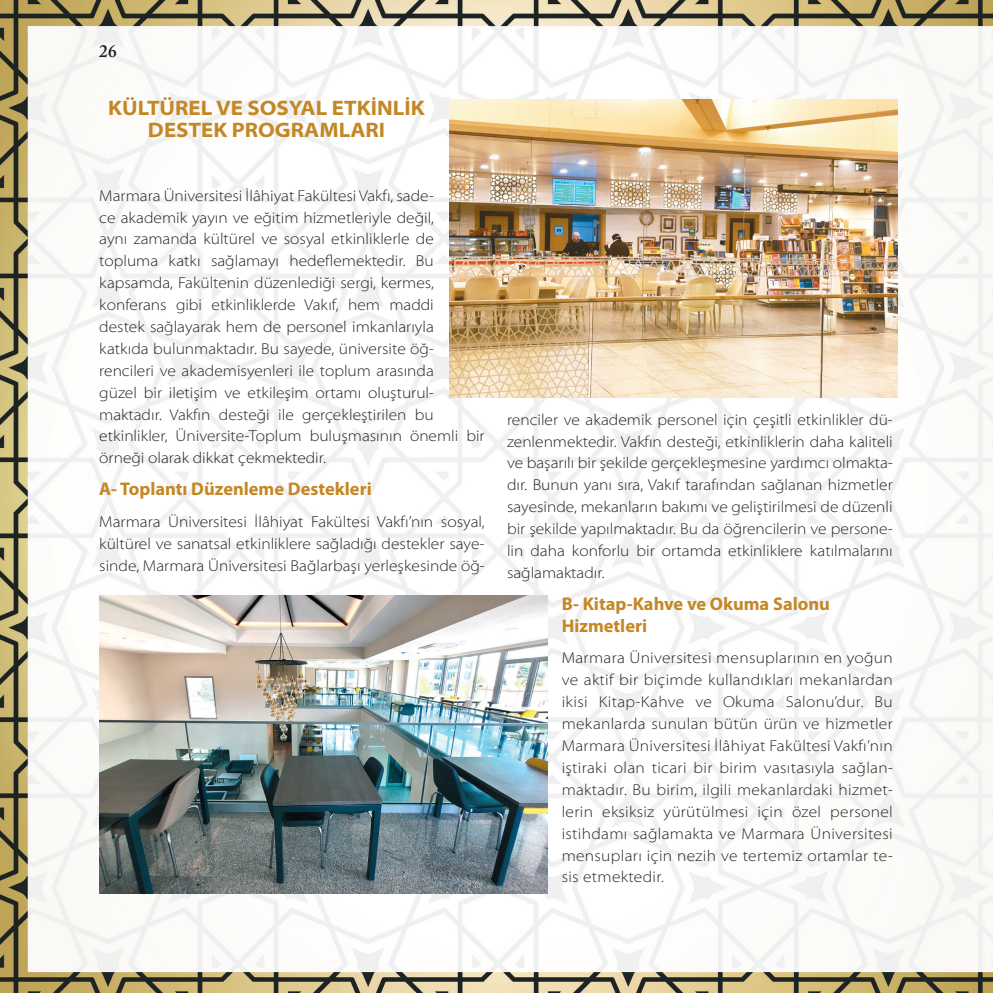
<style>
.page{position:relative;width:993px;height:993px;background:#fff}
.page>*{position:absolute;margin:0;border:0;box-sizing:border-box;transform-origin:0 0}
.t1{font:700 semi-expanded 21px/21.9px "Myriad Pro";color:#c48725;text-align:center}
.t2{font:700 18.38px/21.9px "Myriad Pro";color:#c48725}
.t3{font:600 17.5px "Adobe Caslon Pro";color:#231f20}
.t4{font:300 semi-expanded 15.75px/21.9px "Myriad Pro";color:#231f20;text-align:justify}
</style>
<div class="page">
<img style="left:0;top:0;width:992px;height:992px">
<img style="left:449px;top:99px;width:448px;height:298px">
<img style="left:99px;top:595px;width:448px;height:298px">
<p class="t3" style="left:99px;top:41px;width:19px">26</p>
<h1 class="t1" style="left:108px;top:97px;width:318px">KÜLTÜREL VE SOSYAL ETKİNLİK<br>DESTEK PROGRAMLARI</h1>
<p class="t4" style="left:99px;top:184px;width:387px;text-align:left">Marmara Üniversitesi İlâhiyat Fakültesi Vakfı, sade-<br>ce akademik yayın ve eğitim hizmetleriyle değil,<br>aynı zamanda kültürel ve sosyal etkinliklerle de topluma katkı sağlamayı hedeflemektedir. Bu kapsamda, Fakültenin düzenlediği sergi, kermes, konferans gibi etkinliklerde Vakıf, hem maddi<br>destek sağlayarak hem de personel imkanlarıyla katkıda bulunmaktadır. Bu sayede, üniversite öğ&shy;rencileri ve akademisyenleri ile toplum arasında<br>güzel bir iletişim ve etkileşim ortamı oluşturul&shy;maktadır. Vakfın desteği ile gerçekleştirilen bu etkinlikler, Üniversite-Toplum buluşmasının önemli bir örneği olarak dikkat çekmektedir.</p>
<p class="t2" style="left:99px;top:478px;width:274px">A- Toplantı Düzenleme Destekleri</p>
<p class="t4" style="left:99px;top:510px;width:387px">Marmara Üniversitesi İlâhiyat Fakültesi Vakfı’nın sosyal, kültürel ve sanatsal etkinliklere sağladığı destekler saye&shy;sinde, Marmara Üniversitesi Bağlarbaşı yerleşkesinde öğ-</p>
<p class="t4" style="left:507px;top:408px;width:387px">renciler ve akademik personel için çeşitli etkinlikler dü&shy;zenlenmektedir. Vakfın desteği, etkinliklerin daha kaliteli ve başarılı bir şekilde gerçekleşmesine yardımcı olmakta&shy;dır. Bunun yanı sıra, Vakıf tarafından sağlanan hizmetler sayesinde, mekanların bakımı ve geliştirilmesi de düzenli bir şekilde yapılmaktadır. Bu da öğrencilerin ve persone&shy;lin daha konforlu bir ortamda etkinliklere katılmalarını sağlamaktadır.</p>
<p class="t2" style="left:561px;top:592px;width:270px">B- Kitap-Kahve ve Okuma Salonu<br>Hizmetleri</p>
<p class="t4" style="left:561px;top:646px;width:332px">Marmara Üniversitesi mensuplarının en yoğun ve aktif bir biçimde kullandıkları mekanlardan ikisi Kitap-Kahve ve Okuma Salonu’dur. Bu mekanlarda sunulan bütün ürün ve hizmetler Marmara Üniversitesi İlâhiyat Fakültesi Vakfı’nın iştiraki olan ticari bir birim vasıtasıyla sağlan&shy;maktadır. Bu birim, ilgili mekanlardaki hizmet&shy;lerin eksiksiz yürütülmesi için özel personel istihdamı sağlamakta ve Marmara Üniversitesi mensupları için nezih ve tertemiz ortamlar te&shy;sis etmektedir.</p>
</div>
